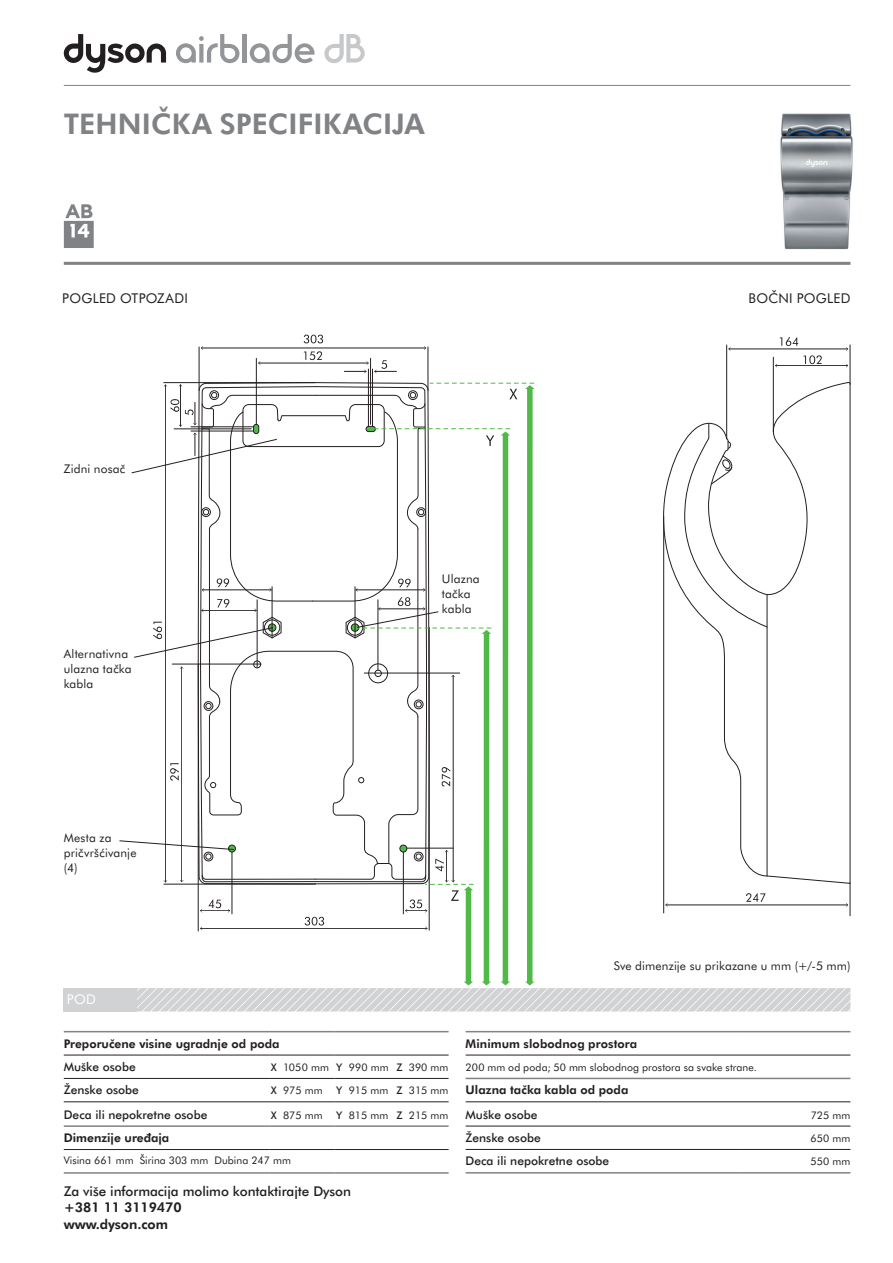
<style>
.page{position:relative;width:893px;height:1263px;background:#fff}
.page>*{position:absolute;margin:0;border:0;box-sizing:border-box;transform-origin:0 0}
.t1{font:800 28.5px "Futura BT";letter-spacing:.005em;color:#808285}
.t2{font:500 13.5px "Futura BT";letter-spacing:-.005em;color:#231f20}
.t3{font:800 13.5px/16.5px "Futura BT";letter-spacing:-.005em;color:#231f20}
.t4{font:13.5px "Futura BT";letter-spacing:.02em;color:#231f20}
.t5{font:13.5px "Futura BT";color:#fff}
.t6{font:12px/15px "Futura BT";letter-spacing:.015em;color:#231f20}
.t7{font:800 12px "Futura BT";color:#231f20}
.t8{font:500 12px "Futura BT";color:#231f20}
.t9{font:10.5px "Futura BT";color:#231f20}
.s1{font-weight:500}
</style>
<div class="page">
<hr style="left:164px;top:382px;width:151px;height:1px;background:#231f20">
<hr style="left:199px;top:347px;width:1px;height:43px;background:#231f20">
<hr style="left:256px;top:358px;width:1px;height:66px;background:#231f20">
<hr style="left:370px;top:358px;width:1px;height:66px;background:#231f20">
<hr style="left:368px;top:369px;width:1px;height:57px;background:#231f20">
<hr style="left:372px;top:369px;width:1px;height:57px;background:#231f20">
<hr style="left:428px;top:347px;width:1px;height:43px;background:#231f20">
<hr style="left:201px;top:348px;width:225px;height:1px;background:#231f20">
<hr style="left:259px;top:363px;width:109px;height:1px;background:#231f20">
<svg style="left:304px;top:351px;width:18px;height:9px"></svg>
<svg style="left:304px;top:335px;width:19px;height:8px"></svg>
<svg style="left:344px;top:360px;width:52px;height:13px"></svg>
<div style="left:64px;top:988px;width:73px;height:23px;background:#d1d2d4"></div>
<hr style="left:64px;top:262px;width:786px;height:3px;background:#808285">
<hr style="left:64px;top:85px;width:786px;height:1px;background:#808285">
<img style="left:780px;top:113px;width:73px;height:137px">
<hr style="left:64px;top:1055px;width:205px;height:1px;background:#231f20">
<hr style="left:269px;top:1055px;width:66px;height:1px;background:#231f20">
<hr style="left:335px;top:1055px;width:60px;height:1px;background:#231f20">
<hr style="left:395px;top:1055px;width:54px;height:1px;background:#231f20">
<hr style="left:64px;top:1078px;width:205px;height:1px;background:#231f20">
<hr style="left:269px;top:1078px;width:66px;height:1px;background:#231f20">
<hr style="left:335px;top:1078px;width:60px;height:1px;background:#231f20">
<hr style="left:395px;top:1078px;width:54px;height:1px;background:#231f20">
<hr style="left:64px;top:1101px;width:205px;height:1px;background:#231f20">
<hr style="left:269px;top:1101px;width:66px;height:1px;background:#231f20">
<hr style="left:335px;top:1101px;width:60px;height:1px;background:#231f20">
<hr style="left:395px;top:1101px;width:54px;height:1px;background:#231f20">
<hr style="left:64px;top:1031px;width:205px;height:1px;background:#808285">
<hr style="left:269px;top:1031px;width:66px;height:1px;background:#808285">
<hr style="left:335px;top:1031px;width:60px;height:1px;background:#808285">
<hr style="left:395px;top:1031px;width:54px;height:1px;background:#808285">
<hr style="left:64px;top:1125px;width:205px;height:2px;background:#808285">
<hr style="left:269px;top:1125px;width:66px;height:2px;background:#808285">
<hr style="left:335px;top:1125px;width:60px;height:2px;background:#808285">
<hr style="left:395px;top:1125px;width:54px;height:2px;background:#808285">
<hr style="left:64px;top:1172px;width:205px;height:2px;background:#808285">
<hr style="left:269px;top:1172px;width:66px;height:2px;background:#808285">
<hr style="left:335px;top:1172px;width:60px;height:2px;background:#808285">
<hr style="left:395px;top:1172px;width:54px;height:2px;background:#808285">
<hr style="left:64px;top:1149px;width:205px;height:1px;background:#231f20">
<hr style="left:269px;top:1149px;width:66px;height:1px;background:#231f20">
<hr style="left:335px;top:1149px;width:60px;height:1px;background:#231f20">
<hr style="left:395px;top:1149px;width:54px;height:1px;background:#231f20">
<hr style="left:466px;top:1055px;width:274px;height:1px;background:#231f20">
<hr style="left:740px;top:1055px;width:110px;height:1px;background:#231f20">
<hr style="left:466px;top:1031px;width:274px;height:1px;background:#808285">
<hr style="left:740px;top:1031px;width:110px;height:1px;background:#808285">
<hr style="left:466px;top:1078px;width:274px;height:1px;background:#808285">
<hr style="left:740px;top:1078px;width:110px;height:1px;background:#808285">
<hr style="left:466px;top:1172px;width:274px;height:1px;background:#808285">
<hr style="left:466px;top:1149px;width:274px;height:1px;background:#231f20">
<hr style="left:466px;top:1101px;width:274px;height:1px;background:#231f20">
<hr style="left:740px;top:1101px;width:110px;height:1px;background:#231f20">
<hr style="left:466px;top:1126px;width:274px;height:1px;background:#231f20">
<hr style="left:740px;top:1126px;width:110px;height:1px;background:#231f20">
<hr style="left:740px;top:1149px;width:110px;height:1px;background:#231f20">
<hr style="left:740px;top:1172px;width:110px;height:1px;background:#808285">
<svg style="left:64px;top:204px;width:30px;height:44px"></svg>
<hr style="left:850px;top:345px;width:1px;height:39px;background:#231f20">
<hr style="left:726px;top:345px;width:1px;height:94px;background:#231f20">
<hr style="left:729px;top:349px;width:119px;height:1px;background:#231f20">
<svg style="left:780px;top:337px;width:18px;height:9px"></svg>
<hr style="left:850px;top:883px;width:1px;height:33px;background:#231f20">
<svg style="left:119px;top:383px;width:731px;height:628px"></svg>
<hr style="left:773px;top:357px;width:1px;height:75px;background:#231f20">
<hr style="left:775px;top:365px;width:73px;height:1px;background:#231f20">
<svg style="left:803px;top:355px;width:19px;height:9px"></svg>
<svg style="left:64px;top:34px;width:102px;height:39px"></svg>
<svg style="left:176px;top:34px;width:63px;height:29px"></svg>
<div style="left:242px;top:34px;width:5px;height:29px;background:#939598"></div>
<svg style="left:250px;top:34px;width:65px;height:29px"></svg>
<svg style="left:324px;top:34px;width:41px;height:29px"></svg>
<h1 class="t1" style="left:64px;top:104px;width:363px">TEHNIČKA SPECIFIKACIJA</h1>
<p class="t4" style="left:62px;top:289px;width:127px">POGLED OTPOZADI</p>
<p class="t4" style="left:749px;top:289px;width:103px">BOČNI POGLED</p>
<p class="t6" style="left:64px;top:461px;width:63px">Zidni nosač</p>
<p class="t6" style="left:64px;top:646px;width:69px">Alternativna ulazna tačka kabla</p>
<p class="t6" style="left:64px;top:829px;width:74px">Mesta za pričvršćivanje (4)</p>
<p class="t5" style="left:67px;top:990px;width:30px">POD</p>
<p class="t6" style="left:442px;top:571px;width:39px">Ulazna tačka kabla</p>
<p class="t6" style="left:614px;top:958px;width:238px">Sve dimenzije su prikazane u mm (+/-5 mm)</p>
<p class="t7" style="left:64px;top:1035px;width:217px">Preporučene visine ugradnje od poda</p>
<p class="t8" style="left:64px;top:1059px;width:73px">Muške osobe</p>
<p class="t9" style="left:271px;top:1060px;width:179px"><span class="s1">X</span> 1050 mm <span class="s1">Y</span> 990 mm <span class="s1">Z</span> 390 mm</p>
<p class="t8" style="left:64px;top:1082px;width:77px">Ženske osobe</p>
<p class="t9" style="left:271px;top:1083px;width:54px"><span class="s1">X</span> 975 mm</p>
<p class="t9" style="left:336px;top:1083px;width:114px"><span class="s1">Y</span> 915 mm <span class="s1">Z</span> 315 mm</p>
<p class="t8" style="left:64px;top:1107px;width:145px">Deca ili nepokretne osobe</p>
<p class="t9" style="left:271px;top:1108px;width:54px"><span class="s1">X</span> 875 mm</p>
<p class="t9" style="left:336px;top:1108px;width:114px"><span class="s1">Y</span> 815 mm <span class="s1">Z</span> 215 mm</p>
<p class="t7" style="left:64px;top:1129px;width:107px">Dimenzije uređaja</p>
<p class="t9" style="left:64px;top:1154px;width:229px">Visina 661 mm Širina 303 mm Dubina 247 mm</p>
<p class="t2" style="left:64px;top:1182px;width:289px">Za više informacija molimo kontaktirajte Dyson</p>
<p class="t3" style="left:64px;top:1199px;width:119px">+381 11 3119470 www.dyson.com</p>
<p class="t7" style="left:466px;top:1035px;width:173px">Minimum slobodnog prostora</p>
<p class="t9" style="left:466px;top:1060px;width:293px">200 mm od poda; 50 mm slobodnog prostora sa svake strane.</p>
<p class="t7" style="left:466px;top:1082px;width:164px">Ulazna tačka kabla od poda</p>
<p class="t8" style="left:466px;top:1107px;width:73px">Muške osobe</p>
<p class="t9" style="left:811px;top:1108px;width:41px">725 mm</p>
<p class="t8" style="left:466px;top:1130px;width:77px">Ženske osobe</p>
<p class="t9" style="left:810px;top:1131px;width:41px">650 mm</p>
<p class="t8" style="left:466px;top:1153px;width:145px">Deca ili nepokretne osobe</p>
<p class="t9" style="left:810px;top:1155px;width:41px">550 mm</p>
</div>
